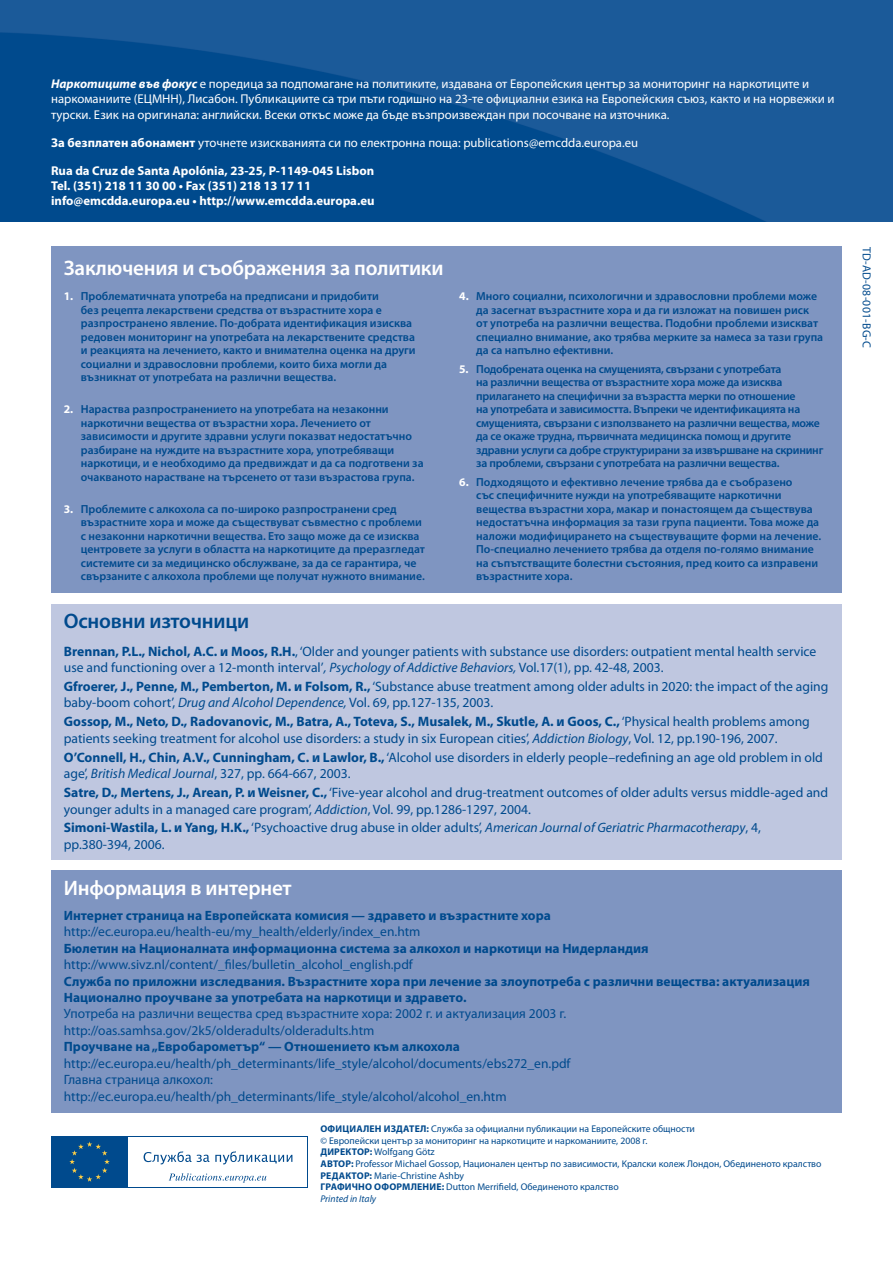
<style>
.page{position:relative;width:893px;height:1263px;background:#fff}
.page>*{position:absolute;margin:0;border:0;box-sizing:border-box;transform-origin:0 0}
.t1{font:600 21px "Myriad Pro";letter-spacing:-.01em;color:#fff}
.t2{font:600 21px "Myriad Pro";letter-spacing:-.01em;color:#004a8d}
.t3{font:13.65px/16.4px "Myriad Pro";color:#004a8d}
.t4{font:13.5px/16.5px "Myriad Pro";color:#004a8d}
.t5{font:700 13.5px/16.2px "Myriad Pro";color:#004a8d}
.t6{font:12.75px/15.3px "Myriad Pro";color:#fff}
.t7{font:700 12.75px/15.3px "Myriad Pro";color:#fff}
.t8{font:600 11.7px/13.5px "Myriad Pro";color:#004a8d}
.t9{font:600 11.7px/13.5px "Myriad Pro";letter-spacing:-.02em;color:#004a8d}
.t10{font:11.7px "Myriad Pro";letter-spacing:.02em;color:#004a8d}
.t11{font:9.75px/11.7px "Myriad Pro";color:#004a8d}
.s1{font-weight:700;font-style:italic}
.s2{font-weight:700}
.s3{font-weight:700;color:#fff}
.s4{font-style:italic}
</style>
<div class="page">
<img style="left:0;top:0;width:893px;height:221px">
<div style="left:51px;top:604px;width:791px;height:255px;background:#bfc7e0"></div>
<div style="left:51px;top:247px;width:791px;height:346px;background:#7f95c1"></div>
<div style="left:51px;top:871px;width:791px;height:242px;background:#7f95c1"></div>
<div style="left:51px;top:1136px;width:256px;height:51px;background:#004a8d"></div>
<div style="left:128px;top:1137px;width:178px;height:49px;background:#fff"></div>
<svg style="left:69px;top:1141px;width:41px;height:41px"></svg>
<svg style="left:144px;top:1151px;width:148px;height:13px"></svg>
<svg style="left:169px;top:1173px;width:97px;height:10px"></svg>
<p class="t6" style="left:51px;top:76px;width:785px"><span class="s1">Наркотиците във фокус</span> е поредица за подпомагане на политиките, издавана от Европейския център за мониторинг на наркотиците и наркоманиите (ЕЦМНН), Лисабон. Публикациите са три пъти годишно на 23-те официални езика на Европейския съюз, както и на норвежки и турски. Език на оригинала: английски. Всеки откъс може да бъде възпроизвеждан при посочване на източника.</p>
<p class="t6" style="left:51px;top:135px;width:589px"><span class="s2">За безплатен абонамент</span> уточнете изискванията си по електронна поща: publications@emcdda.europa.eu</p>
<p class="t7" style="left:51px;top:162px;width:325px">Rua da Cruz de Santa Apolónia, 23-25, P-1149-045 Lisbon<br>Tel. (351) 218 11 30 00 • Fax (351) 218 13 17 11 info@emcdda.europa.eu • http://www.emcdda.europa.eu</p>
<h1 class="t1" style="left:64px;top:255px;width:381px">Заключения и съображения за политики</h1>
<p class="t8" style="left:81px;top:289px;width:336px;text-indent:-17px"><span class="s3">1.</span> Проблематичната употреба на предписани и придобити<br>без рецепта лекарствени средства от възрастните хора е разпространено явление. По-добрата идентификация изисква редовен мониторинг на употребата на лекарствените средства и реакцията на лечението, както и внимателна оценка на други социални и здравословни проблеми, които биха могли да възникнат от употребата на различни вещества.</p>
<p class="t8" style="left:81px;top:402px;width:344px;text-indent:-17px"><span class="s3">2.</span> Нараства разпространението на употребата на незаконни наркотични вещества от възрастни хора. Лечението от зависимости и другите здравни услуги показват недостатъчно разбиране на нуждите на възрастните хора, употребяващи наркотици, и е необходимо да предвиждат и да са подготвени за очакваното нарастване на търсенето от тази възрастова група.</p>
<p class="t8" style="left:81px;top:502px;width:346px;text-indent:-17px"><span class="s3">3.</span> Проблемите с алкохола са по-широко разпространени сред възрастните хора и може да съществуват съвместно с проблеми с незаконни наркотични вещества. Ето защо може да се изисква центровете за услуги в областта на наркотиците да преразгледат системите си за медицинско обслужване, за да се гарантира, че свързаните с алкохола проблеми ще получат нужното внимание.</p>
<p class="t8" style="left:476px;top:289px;width:348px;text-indent:-17px"><span class="s3">4.</span> Много социални, психологични и здравословни проблеми може да засегнат възрастните хора и да ги изложат на повишен риск от употреба на различни вещества. Подобни проблеми изискват специално внимание, ако трябва мерките за намеса за тази група да са напълно ефективни.</p>
<p class="t9" style="left:476px;top:362px;width:349px;text-indent:-17px"><span class="s3">5.</span> Подобрената оценка на смущенията, свързани с употребата<br>на различни вещества от възрастните хора може да изисква прилагането на специфични за възрастта мерки по отношение<br>на употребата и зависимостта. Въпреки че идентификацията на смущенията, свързани с използването на различни вещества, може да се окаже трудна, първичната медицинска помощ и другите здравни услуги са добре структурирани за извършване на скрининг за проблеми, свързани с употребата на различни вещества.</p>
<p class="t8" style="left:476px;top:475px;width:346px;text-indent:-17px"><span class="s3">6.</span> Подходящото и ефективно лечение трябва да е съобразено<br>със специфичните нужди на употребяващите наркотични вещества възрастни хора, макар и понастоящем да съществува недостатъчна информация за тази група пациенти. Това може да наложи модифицирането на съществуващите форми на лечение.<br>По-специално лечението трябва да отделя по-голямо внимание на съпътстващите болестни състояния, пред които са изправени възрастните хора.</p>
<h1 class="t2" style="left:64px;top:608px;width:187px">Основни източници</h1>
<p class="t3" style="left:64px;top:643px;width:754px"><span class="s2">Brennan, P.L., Nichol, A.C. и Moos, R.H.</span>, ‘Older and younger patients with substance use disorders: outpatient mental health service use and functioning over a 12-month interval’<span class="s4">, Psychology of Addictive Behaviors,</span> Vol.17(1), pp. 42-48, 2003.</p>
<p class="t3" style="left:64px;top:678px;width:766px"><span class="s2">Gfroerer, J., Penne, M., Pemberton, M. и Folsom, R.,</span> ‘Substance abuse treatment among older adults in 2020: the impact of the aging baby-boom cohort’, <span class="s4">Drug and Alcohol Dependence,</span> Vol. 69, pp.127-135, 2003.</p>
<p class="t3" style="left:64px;top:713px;width:748px"><span class="s2">Gossop, M., Neto, D., Radovanovic, M., Batra, A., Toteva, S., Musalek, M., Skutle, A. и Goos, C.,</span> ‘Physical health problems among patients seeking treatment for alcohol use disorders: a study in six European cities’, <span class="s4">Addiction Biology</span>, Vol. 12, pp.190-196, 2007.</p>
<p class="t3" style="left:64px;top:749px;width:761px"><span class="s2">O’Connell, H., Chin, A.V., Cunningham, C. и Lawlor, B.,</span> ‘Alcohol use disorders in elderly people–redefining an age old problem in old age’, <span class="s4">British Medical Journal</span>, 327, pp. 664-667, 2003.</p>
<p class="t3" style="left:64px;top:784px;width:766px"><span class="s2">Satre, D., Mertens, J., Arean, P. и Weisner, C.,</span> ‘Five-year alcohol and drug-treatment outcomes of older adults versus middle-aged and younger adults in a managed care program’, <span class="s4">Addiction</span>, Vol. 99, pp.1286-1297, 2004.</p>
<p class="t3" style="left:64px;top:819px;width:699px"><span class="s2">Simoni-Wastila, L. и Yang, H.K.,</span> ‘Psychoactive drug abuse in older adults’, <span class="s4">American Journal of Geriatric Pharmacotherapy</span>, 4, pp.380-394, 2006.</p>
<h1 class="t1" style="left:64px;top:874px;width:229px">Информация в интернет</h1>
<p class="t5" style="left:64px;top:907px;width:489px">Интернет страница на Европейската комисия — здравето и възрастните хора</p>
<p class="t4" style="left:64px;top:923px;width:358px">http://ec.europa.eu/health-eu/my_health/elderly/index_en.htm</p>
<p class="t5" style="left:64px;top:940px;width:586px">Бюлетин на Националната информационна система за алкохол и наркотици на Нидерландия</p>
<p class="t4" style="left:64px;top:956px;width:351px">http://www.sivz.nl/content/_files/bulletin_alcohol_english.pdf</p>
<p class="t5" style="left:64px;top:973px;width:748px">Служба по приложни изследвания. Възрастните хора при лечение за злоупотреба с различни вещества: актуализация<br>Национално проучване за употребата на наркотици и здравето.</p>
<p class="t4" style="left:64px;top:1006px;width:504px">Употреба на различни вещества сред възрастните хора: 2002 г. и актуализация 2003 г. http://oas.samhsa.gov/2k5/olderadults/olderadults.htm</p>
<p class="t5" style="left:64px;top:1038px;width:398px">Проучване на „Евробарометър“ — Отношението към алкохола</p>
<p class="t4" style="left:64px;top:1055px;width:508px">http://ec.europa.eu/health/ph_determinants/life_style/alcohol/documents/ebs272_en.pdf<br>Главна страница алкохол: http://ec.europa.eu/health/ph_determinants/life_style/alcohol/alcohol_en.htm</p>
<p class="t11" style="left:320px;top:1123px;width:503px"><span class="s2">ОФИЦИАЛЕН ИЗДАТЕЛ:</span> Служба за официални публикации на Европейските общности<br>© Европейски център за мониторинг на наркотиците и наркоманиите, 2008 г.<br><span class="s2">ДИРЕКТОР:</span> Wolfgang Götz<br><span class="s2">АВТОР:</span> Professor Michael Gossop, Национален център по зависимости, Кралски колеж Лондон, Обединеното кралство <span class="s2">РЕДАКТОР:</span> Marie-Christine Ashby<br><span class="s2">ГРАФИЧНО ОФОРМЛЕНИЕ:</span> Dutton Merrifield, Обединеното кралство<br><span class="s4">Printed in Italy</span></p>
<p class="t10" style="left:874px;top:247px;width:103px;rotate:90deg">TD-AD-08-001-BG-C</p>
</div>
